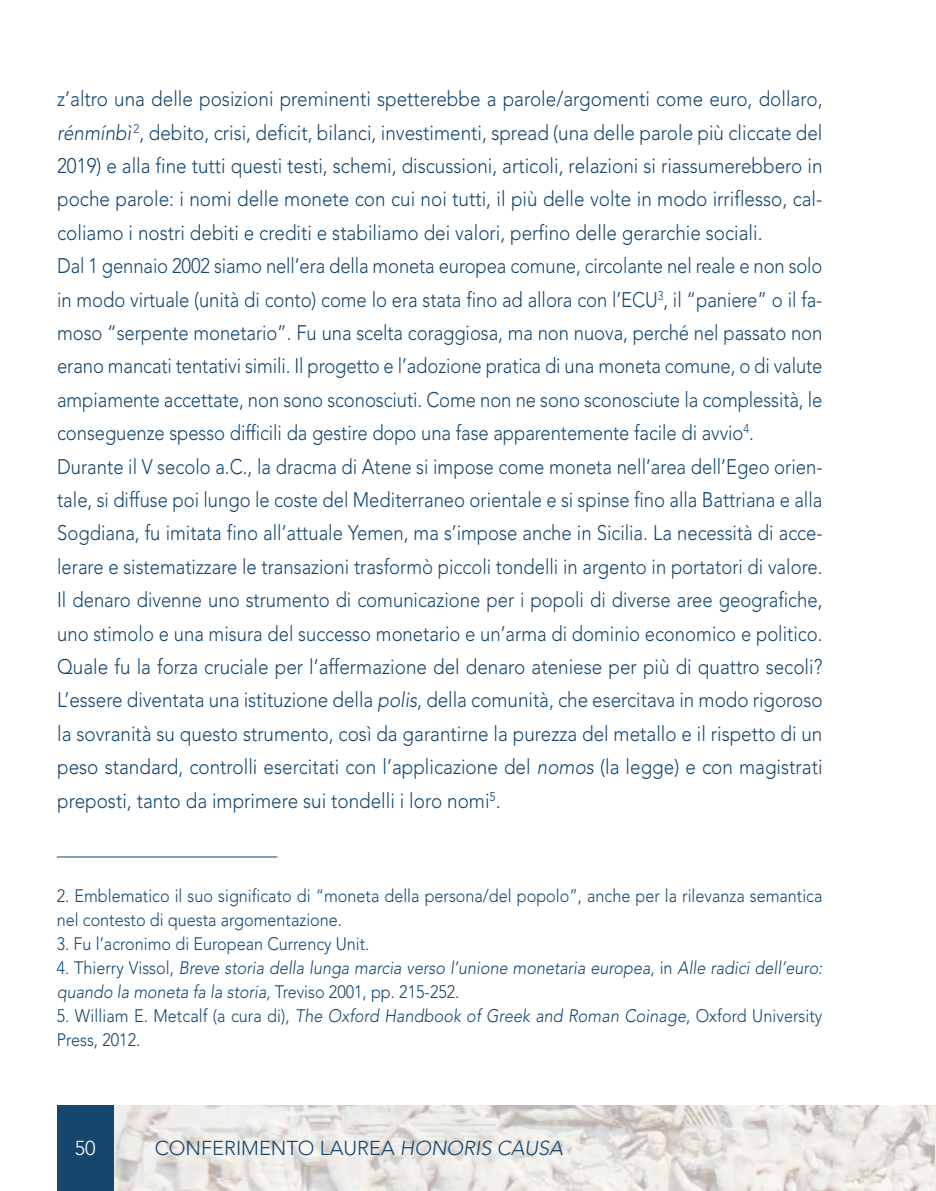
<style>
.page{position:relative;width:936px;height:1191px;background:#fff}
.page>*{position:absolute;margin:0;border:0;box-sizing:border-box;transform-origin:0 0}
.t1{font:300 21px/33.4px "Avenir";color:#15466e;scale:.9 1}
.t2{font:300 20px "Avenir";color:#15466e}
.t3{font:300 20px "Avenir";color:#fff}
.t4{font:300 18px/24px "Avenir";color:#15466e;scale:.9 1}
.t5{font:italic 300 18px/24px "Avenir";color:#15466e;scale:.9 1}
.s1{font-style:italic}
.s2{font-style:normal}
</style>
<div class="page">
<img style="left:113px;top:1105px;width:823px;height:86px">
<div style="left:57px;top:1105px;width:56px;height:86px;background:#15466e"></div>
<hr style="left:57px;top:856px;width:220px;height:1px;background:#15466e">
<p class="t1" style="left:57px;top:84px;width:852px">z’altro una delle posizioni preminenti spetterebbe a parole/argomenti come euro, dollaro, <span class="s1">rénmínbì</span> <sup>2</sup>, debito, crisi, deficit, bilanci, investimenti, spread (una delle parole più cliccate del 2019) e alla fine tutti questi testi, schemi, discussioni, articoli, relazioni si riassumerebbero in poche parole: i nomi delle monete con cui noi tutti, il più delle volte in modo irriflesso, cal&shy;coliamo i nostri debiti e crediti e stabiliamo dei valori, perfino delle gerarchie sociali.<br>Dal 1 gennaio 2002 siamo nell’era della moneta europea comune, circolante nel reale e non solo in modo virtuale (unità di conto) come lo era stata fino ad allora con l’ECU<sup>3</sup>, il “paniere” o il fa&shy;moso “serpente monetario”. Fu una scelta coraggiosa, ma non nuova, perché nel passato non erano mancati tentativi simili. Il progetto e l’adozione pratica di una moneta comune, o di valute ampiamente accettate, non sono sconosciuti. Come non ne sono sconosciute la complessità, le conseguenze spesso difficili da gestire dopo una fase apparentemente facile di avvio<sup>4</sup>.<br>Durante il V secolo a.C., la dracma di Atene si impose come moneta nell’area dell’Egeo orien&shy;tale, si diffuse poi lungo le coste del Mediterraneo orientale e si spinse fino alla Battriana e alla Sogdiana, fu imitata fino all’attuale Yemen, ma s’impose anche in Sicilia. La necessità di acce&shy;lerare e sistematizzare le transazioni trasformò piccoli tondelli in argento in portatori di valore.<br>Il denaro divenne uno strumento di comunicazione per i popoli di diverse aree geografiche, uno stimolo e una misura del successo monetario e un’arma di dominio economico e politico.<br>Quale fu la forza cruciale per l’affermazione del denaro ateniese per più di quattro secoli?<br>L’essere diventata una istituzione della <span class="s1">polis</span>, della comunità, che esercitava in modo rigoroso la sovranità su questo strumento, così da garantirne la purezza del metallo e il rispetto di un peso standard, controlli esercitati con l’applicazione del <span class="s1">nomos</span> (la legge) e con magistrati preposti, tanto da imprimere sui tondelli i loro nomi<sup>5</sup>.</p>
<p class="t4" style="left:57px;top:885px;width:852px">2. Emblematico il suo significato di “moneta della persona/del popolo”, anche per la rilevanza semantica nel contesto di questa argomentazione.</p>
<p class="t4" style="left:57px;top:933px;width:349px">3. Fu l’acronimo di European Currency Unit.</p>
<p class="t5" style="left:57px;top:957px;width:852px"><span class="s2">4. Thierry Vissol,</span> Breve storia della lunga marcia verso l’unione monetaria europea<span class="s2">, in</span> Alle radici dell’euro: quando la moneta fa la storia, <span class="s2">Treviso 2001, pp. 215-252.</span></p>
<p class="t4" style="left:57px;top:1005px;width:852px">5. William E. Metcalf (a cura di), <span class="s1">The Oxford Handbook of Greek and Roman Coinage</span>, Oxford University<br>Press, 2012.</p>
<p class="t3" style="left:75px;top:1139px;width:22px">50</p>
<p class="t2" style="left:155px;top:1139px;width:409px">CONFERIMENTO LAUREA <span class="s1">HONORIS CAUSA</span></p>
</div>
